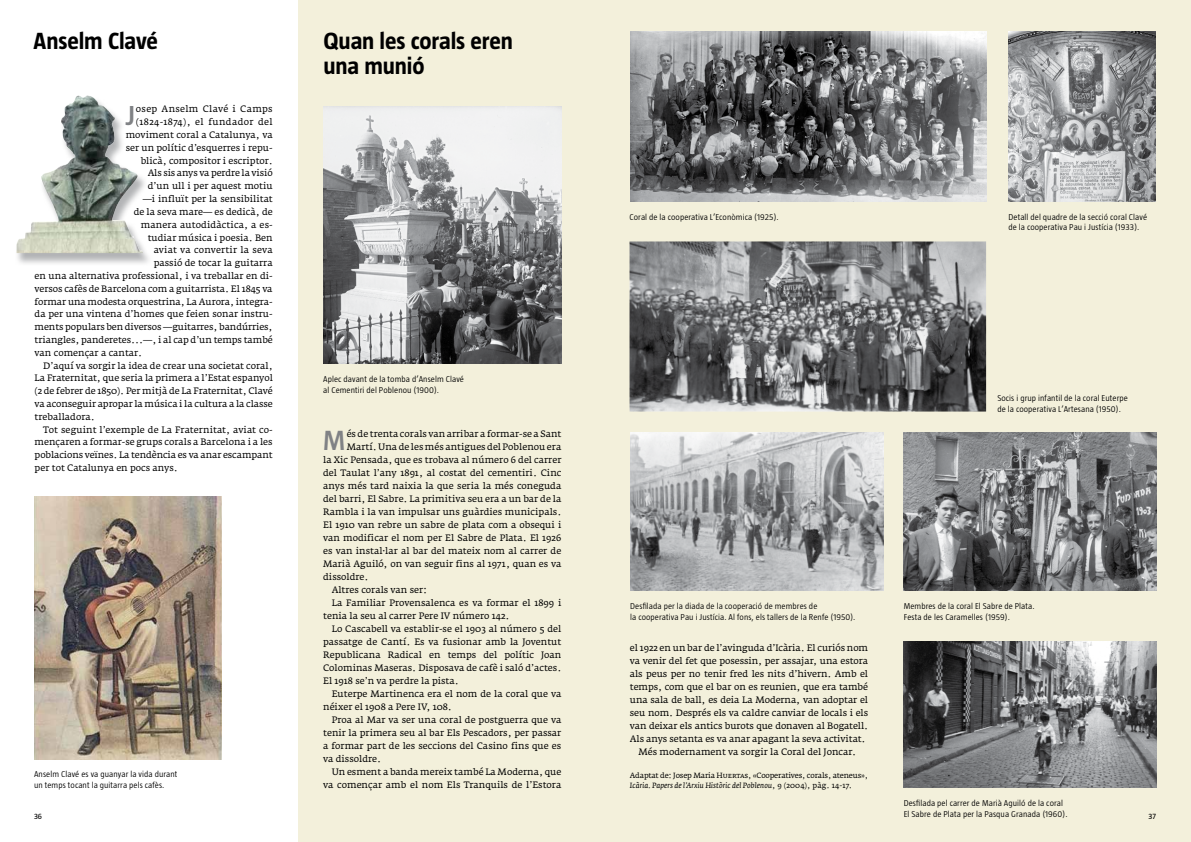
<style>
.page{position:relative;width:1191px;height:842px;background:#fff}
.page>*{position:absolute;margin:0;border:0;box-sizing:border-box;transform-origin:0 0}
.t1{font:600 28.5px "Taz";color:#808285}
.t2{font:600 28.2px "Taz";color:#808285}
.t3{font:700 24px/25px "Taz";letter-spacing:-.005em;color:#000}
.t4{font:9.2px/13px "Fedra Serif A";color:#000;text-align:center}
.t5{font:9.2px "Fedra Serif A";letter-spacing:.035em;color:#000}
.t6{font:9.2px "Fedra Serif A";letter-spacing:.02em;color:#000}
.t7{font:9.2px "Fedra Serif A";letter-spacing:.03em;color:#000}
.t8{font:300 8.7px/10.5px "Taz";letter-spacing:.01em;color:#000}
.t9{font:8px "Taz";color:#000}
.t10{font:7.5px/9.6px "Fedra Serif A";letter-spacing:-.02em;color:#000}
.s1{font-family:"Fedra Serif A Book SC"}
.s2{font-style:italic}
</style>
<div class="page">
<div style="left:299px;top:0;width:892px;height:842px;background:#f3f0db"></div>
<img style="left:34px;top:496px;width:188px;height:263px">
<div style="left:15px;top:97px;width:138px;height:170px;background:#808285;opacity:.6"></div>
<img style="left:17px;top:95px;width:126px;height:158px">
<img style="left:323px;top:106px;width:238px;height:258px">
<img style="left:903px;top:642px;width:253px;height:146px">
<img style="left:630px;top:432px;width:253px;height:159px">
<img style="left:903px;top:432px;width:253px;height:159px">
<img style="left:629px;top:241px;width:357px;height:171px">
<img style="left:1008px;top:31px;width:147px;height:170px">
<img style="left:630px;top:31px;width:357px;height:170px">
<h3 class="t3" style="left:34px;top:28px;width:126px">Anselm Clavé</h3>
<h3 class="t3" style="left:323px;top:28px;width:191px">Quan les corals eren una munió</h3>
<h2 class="t2" style="left:126px;top:100px;width:11px">J</h2>
<p class="t7" style="left:136px;top:104px;width:138px">osep Anselm Clavé i Camps</p>
<p class="t5" style="left:136px;top:117px;width:138px">(1824-1874), el fundador del</p>
<p class="t4" style="left:126px;top:128px;width:149px">moviment coral a Catalunya, va</p>
<p class="t4" style="left:126px;top:141px;width:148px">ser un polític d’esquerres i repu-</p>
<p class="t4" style="left:141px;top:154px;width:133px">blicà, compositor i escriptor.</p>
<p class="t4" style="left:148px;top:167px;width:126px">Als sis anys va perdre la visió</p>
<p class="t4" style="left:148px;top:180px;width:127px">d’un ull i per aquest motiu</p>
<p class="t4" style="left:143px;top:192px;width:131px">—i influït per la sensibilitat</p>
<p class="t4" style="left:134px;top:205px;width:141px">de la seva mare— es dedicà, de</p>
<p class="t4" style="left:141px;top:218px;width:133px">manera autodidàctica, a es-</p>
<p class="t4" style="left:148px;top:231px;width:127px">tudiar música i poesia. Ben</p>
<p class="t6" style="left:154px;top:245px;width:121px">aviat va convertir la seva</p>
<p class="t4" style="left:154px;top:256px;width:121px">passió de tocar la guitarra</p>
<p class="t4" style="left:35px;top:269px;width:240px">en una alternativa professional, i va treballar en di-</p>
<p class="t4" style="left:35px;top:282px;width:239px">versos cafès de Barcelona com a guitarrista. El 1845 va</p>
<p class="t4" style="left:35px;top:295px;width:240px">formar una modesta orquestrina, La Aurora, integra-</p>
<p class="t4" style="left:35px;top:308px;width:240px">da per una vintena d’homes que feien sonar instru-</p>
<p class="t4" style="left:35px;top:320px;width:239px">ments populars ben diversos —guitarres, bandúrries,</p>
<p class="t4" style="left:35px;top:333px;width:240px">triangles, panderetes...—, i al cap d’un temps també</p>
<p class="t4" style="left:35px;top:346px;width:109px">van començar a cantar.</p>
<p class="t4" style="left:43px;top:359px;width:231px">D’aquí va sorgir la idea de crear una societat coral,</p>
<p class="t4" style="left:35px;top:372px;width:240px">La Fraternitat, que seria la primera a l’Estat espanyol</p>
<p class="t4" style="left:35px;top:384px;width:239px">(2 de febrer de 1850). Per mitjà de La Fraternitat, Clavé</p>
<p class="t4" style="left:35px;top:397px;width:239px">va aconseguir apropar la música i la cultura a la classe</p>
<p class="t4" style="left:35px;top:410px;width:62px">treballadora.</p>
<p class="t4" style="left:43px;top:423px;width:231px">Tot seguint l’exemple de La Fraternitat, aviat co-</p>
<p class="t4" style="left:35px;top:436px;width:239px">mençaren a formar-se grups corals a Barcelona i a les</p>
<p class="t4" style="left:35px;top:448px;width:239px">poblacions veïnes. La tendència es va anar escampant</p>
<p class="t4" style="left:35px;top:461px;width:145px">per tot Catalunya en pocs anys.</p>
<p class="t8" style="left:34px;top:769px;width:145px">Anselm Clavé es va guanyar la vida durant un temps tocant la guitarra pels cafès.</p>
<p class="t9" style="left:34px;top:812px;width:10px">36</p>
<p class="t8" style="left:323px;top:374px;width:142px">Aplec davant de la tomba d’Anselm Clavé al Cementiri del Poblenou (1900).</p>
<h1 class="t1" style="left:323px;top:424px;width:21px">M</h1>
<p class="t4" style="left:347px;top:427px;width:216px">és de trenta corals van arribar a formar-se a Sant</p>
<p class="t4" style="left:347px;top:440px;width:216px">Martí. Una de les més antigues del Poblenou era</p>
<p class="t4" style="left:323px;top:453px;width:240px">la Xic Pensada, que es trobava al número 6 del carrer</p>
<p class="t4" style="left:323px;top:466px;width:240px">del Taulat l’any 1891, al costat del cementiri. Cinc</p>
<p class="t4" style="left:323px;top:479px;width:240px">anys més tard naixia la que seria la més coneguda</p>
<p class="t4" style="left:323px;top:492px;width:240px">del barri, El Sabre. La primitiva seu era a un bar de la</p>
<p class="t4" style="left:323px;top:505px;width:240px">Rambla i la van impulsar uns guàrdies municipals.</p>
<p class="t4" style="left:323px;top:518px;width:240px">El 1910 van rebre un sabre de plata com a obsequi i</p>
<p class="t4" style="left:323px;top:531px;width:240px">van modificar el nom per El Sabre de Plata. El 1926</p>
<p class="t4" style="left:323px;top:544px;width:240px">es van instal·lar al bar del mateix nom al carrer de</p>
<p class="t4" style="left:323px;top:557px;width:240px">Marià Aguiló, on van seguir fins al 1971, quan es va</p>
<p class="t4" style="left:323px;top:570px;width:47px">dissoldre.</p>
<p class="t4" style="left:332px;top:583px;width:97px">Altres corals van ser:</p>
<p class="t4" style="left:332px;top:596px;width:231px">La Familiar Provensalenca es va formar el 1899 i</p>
<p class="t4" style="left:323px;top:609px;width:188px">tenia la seu al carrer Pere IV número 142.</p>
<p class="t4" style="left:332px;top:622px;width:231px">Lo Cascabell va establir-se el 1903 al número 5 del</p>
<p class="t4" style="left:323px;top:635px;width:240px">passatge de Cantí. Es va fusionar amb la Joventut</p>
<p class="t4" style="left:323px;top:648px;width:240px">Republicana Radical en temps del polític Joan</p>
<p class="t4" style="left:323px;top:661px;width:240px">Colominas Maseras. Disposava de cafè i saló d’actes.</p>
<p class="t4" style="left:323px;top:674px;width:137px">El 1918 se’n va perdre la pista.</p>
<p class="t4" style="left:332px;top:687px;width:231px">Euterpe Martinenca era el nom de la coral que va</p>
<p class="t4" style="left:323px;top:700px;width:130px">néixer el 1908 a Pere IV, 108.</p>
<p class="t4" style="left:332px;top:713px;width:231px">Proa al Mar va ser una coral de postguerra que va</p>
<p class="t4" style="left:323px;top:726px;width:240px">tenir la primera seu al bar Els Pescadors, per passar</p>
<p class="t4" style="left:323px;top:739px;width:240px">a formar part de les seccions del Casino fins que es</p>
<p class="t4" style="left:323px;top:752px;width:60px">va dissoldre.</p>
<p class="t4" style="left:332px;top:765px;width:231px">Un esment a banda mereix també La Moderna, que</p>
<p class="t4" style="left:323px;top:778px;width:240px">va començar amb el nom Els Tranquils de l’Estora</p>
<p class="t8" style="left:629px;top:211px;width:151px">Coral de la cooperativa L’Econòmica (1925).</p>
<p class="t8" style="left:1008px;top:211px;width:140px">Detall del quadre de la secció coral Clavé de la cooperativa Pau i Justícia (1933).</p>
<p class="t8" style="left:997px;top:393px;width:132px">Socis i grup infantil de la coral Euterpe de la cooperativa L’Artesana (1950).</p>
<p class="t8" style="left:630px;top:601px;width:227px">Desfilada per la diada de la cooperació de membres de<br>la cooperativa Pau i Justícia. Al fons, els tallers de la Renfe (1950).</p>
<p class="t4" style="left:630px;top:641px;width:240px">el 1922 en un bar de l’avinguda d’Icària. El curiós nom va venir del fet que posessin, per assajar, una estora als peus per no tenir fred les nits d’hivern. Amb el temps, com que el bar on es reunien, que era també una sala de ball, es deia La Moderna, van adoptar el seu nom. Després els va caldre canviar de locals i els van deixar els antics burots que donaven al Bogatell.<br>Als anys setanta es va anar apagant la seva activitat.<br>Més modernament va sorgir la Coral del Joncar.</p>
<p class="t10" style="left:630px;top:771px;width:240px">Adaptat de: Josep Maria <span class="s1">Huertas</span>, «Cooperatives, corals, ateneus»,<br><span class="s2">Icària. Papers de l’Arxiu Històric del Poblenou</span>, 9 (2004), pàg. 14-17.</p>
<p class="t8" style="left:903px;top:601px;width:132px">Membres de la coral El Sabre de Plata.<br>Festa de les Caramelles (1959).</p>
<p class="t8" style="left:903px;top:798px;width:165px">Desfilada pel carrer de Marià Aguiló de la coral<br>El Sabre de Plata per la Pasqua Granada (1960).</p>
<p class="t9" style="left:1148px;top:812px;width:9px">37</p>
</div>
